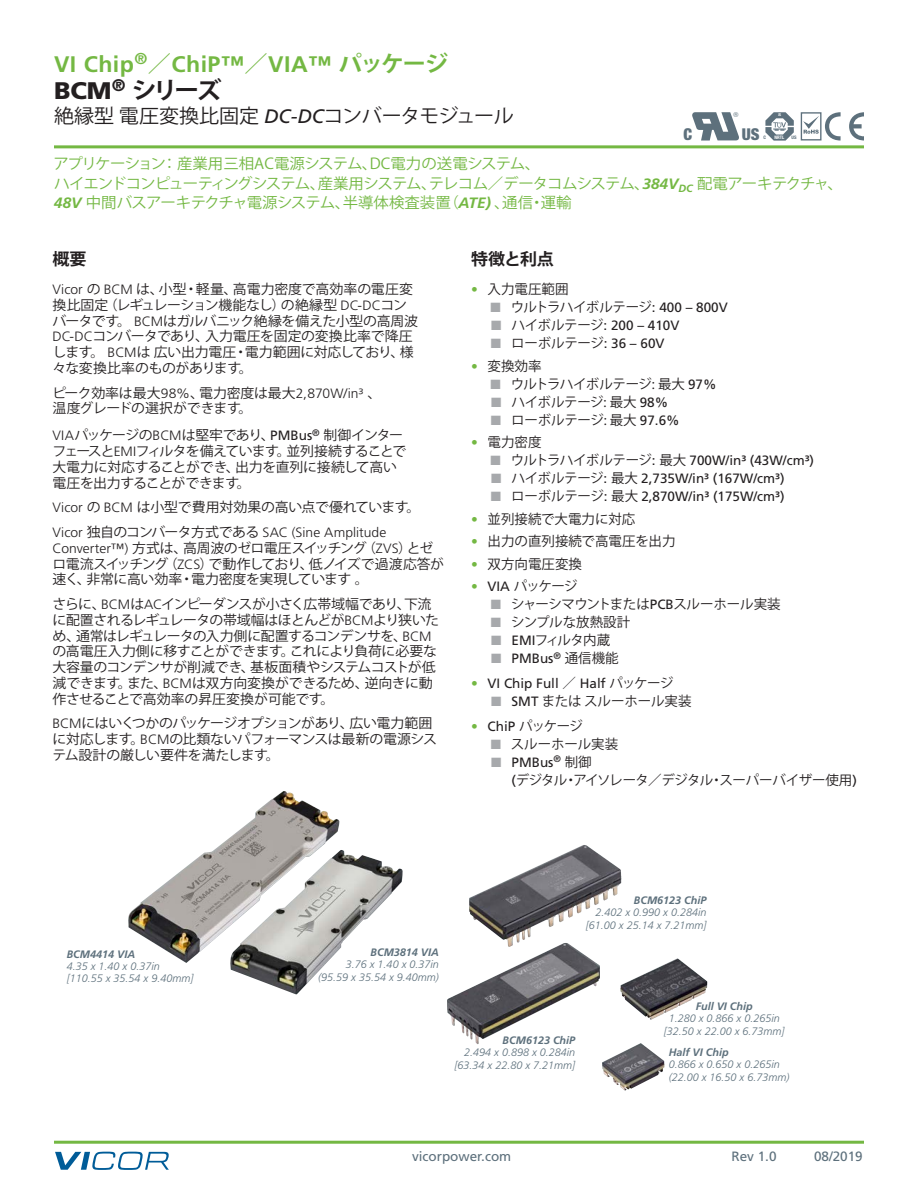
<style>
.page{position:relative;width:918px;height:1188px;background:#fff}
.page>*{position:absolute;margin:0;border:0;box-sizing:border-box;transform-origin:0 0}
.t1{font:700 24px "Koz Go Pr 6 N";color:#231f20}
.t2{font:700 22.5px "Frutiger LT Pro";letter-spacing:.02em;color:#74b843}
.t3{font:19.5px "Koz Go Pr 6 N";letter-spacing:-.01em;color:#231f20}
.t4{font:700 16.5px "Koz Go Pr 6 N";letter-spacing:-.01em;color:#231f20}
.t5{font:900 condensed 16.35px "Helvetica Neue";color:#5d707c}
.t6{font:15px/19.5px "Koz Go Pr 6 N";letter-spacing:-.05em;color:#74b843}
.t7{font:13.5px/15.8px "Koz Go Pr 6 N";letter-spacing:-.025em;color:#231f20}
.t8{font:13.5px "Frutiger LT Pro";color:#231f20}
.t9{font:13.5px "Koz Go Pr 6 N";color:#231f20}
.t10{font:13.5px "Koz Go Pr 6 N";letter-spacing:-.05em;color:#231f20}
.t11{font:300 13.5px "Frutiger LT Pro";letter-spacing:.005em;color:#231f20}
.t12{font:13.5px "Frutiger LT Pro";color:#5d707c}
.t13{font:italic 300 10.8px/12.9px "Frutiger LT Pro";color:#5d707c;text-align:right}
.t14{font:italic 700 10.8px "Frutiger LT Pro";color:#5d707c}
.t15{font:6.75px "Helvetica";color:#5d707c}
.t16{font:700 condensed 4.8px "Helvetica Neue";color:#fff}
.t17{font:700 condensed 4.8px "Helvetica Neue";color:#5d707c}
.t18{font:700 3.75px "Arial";color:#fff;scale:1.24 1}
.s1{font-family:"Koz Min Pr 6 N";font-weight:400}
.s2{font-family:"Koz Go Pr 6 N"}
.s3{font-family:"Frutiger LT Pro";font-weight:900}
.s4{font-family:"Frutiger LT Pro";font-style:italic}
.s5{font-family:"Frutiger LT Pro";font-weight:700;font-style:italic}
.s6{font-family:"Frutiger LT Pro";font-weight:300}
.s7{font-family:"Frutiger LT Pro"}
.s8{font-family:"Koz Go Pr 6 N";font-weight:400}
.s9{font-family:"Frutiger LT Pro";color:#74b843}
.s10{color:#a7a9ac}
.s11{color:#74b843}
.s12{font-family:"Koz Min Pr 6 N"}
</style>
<div class="page">
<hr style="left:54px;top:1141px;width:810px;height:3px;background:#74b843">
<svg style="left:55px;top:1152px;width:114px;height:18px"></svg>
<img style="left:128px;top:791px;width:211px;height:172px">
<hr style="left:54px;top:145px;width:810px;height:3px;background:#74b843">
<svg style="left:825px;top:112px;width:16px;height:29px"></svg>
<svg style="left:849px;top:112px;width:15px;height:29px"></svg>
<svg style="left:765px;top:112px;width:29px;height:29px"></svg>
<div style="left:801px;top:112px;width:21px;height:29px;border:1px solid #5d707c"></div>
<svg style="left:803px;top:116px;width:16px;height:18px"></svg>
<svg style="left:692px;top:112px;width:47px;height:29px"></svg>
<img style="left:602px;top:1043px;width:62px;height:48px">
<img style="left:447px;top:947px;width:153px;height:97px">
<img style="left:620px;top:958px;width:87px;height:62px">
<img style="left:230px;top:850px;width:173px;height:144px">
<img style="left:469px;top:845px;width:152px;height:102px">
<h2 class="t2" style="left:54px;top:51px;width:396px">VI Chip<sup>®</sup><span class="s1">／</span>ChiP™<span class="s1">／</span>VIA™ <span class="s2">パッケージ</span></h2>
<h1 class="t1" style="left:54px;top:76px;width:169px"><span class="s3">BCM</span><sup>®</sup> シリーズ</h1>
<h3 class="t3" style="left:54px;top:105px;width:462px">絶縁型 電圧変換比固定 <span class="s4">DC-DC</span>コンバータモジュール</h3>
<p class="t6" style="left:53px;top:154px;width:791px">アプリケーション： 産業用三相AC電源システム、DC電力の送電システム、<br>ハイエンドコンピューティングシステム、産業用システム、テレコム／データコムシステム、<span class="s5">384V</span><sub>DC</sub> 配電アーキテクチャ、<br><span class="s5">48V</span> 中間バスアーキテクチャ電源システム、半導体検査装置（<span class="s5">ATE)</span> 、通信・運輸</p>
<p class="t15" style="left:734px;top:110px;width:6px">®</p>
<p class="t18" style="left:778px;top:113px;width:4px">S</p>
<p class="t5" style="left:684px;top:121px;width:10px">C</p>
<p class="t5" style="left:742px;top:121px;width:19px">US</p>
<p class="t17" style="left:763px;top:133px;width:4px">C</p>
<p class="t17" style="left:791px;top:133px;width:7px">US</p>
<p class="t16" style="left:774px;top:133px;width:11px">NRTL</p>
<p class="t4" style="left:53px;top:250px;width:36px">概要</p>
<p class="t7" style="left:52px;top:282px;width:367px"><span class="s6">Vicor</span> の <span class="s6">BCM</span> は、小型・軽量、高電力密度で高効率の電圧変換比固定（レギュレーション機能なし）の絶縁型 <span class="s6">DC-DC</span>コンバータです。 <span class="s6">BCM</span>はガルバニック絶縁を備えた小型の高周波<br><span class="s6">DC-DC</span>コンバータであり、入力電圧を固定の変換比率で降圧します。 <span class="s6">BCM</span>は 広い出力電圧・電力範囲に対応しており、様々な変換比率のものがあります。</p>
<p class="t7" style="left:52px;top:385px;width:330px">ピーク効率は最大<span class="s6">98%</span>、電力密度は最大<span class="s6">2,870W/in³</span> 、温度グレードの選択ができます。</p>
<p class="t7" style="left:52px;top:428px;width:356px"><span class="s6">VIA</span>パッケージの<span class="s6">BCM</span>は堅牢であり、<span class="s7">PMBus</span><sup>®</sup> 制御インターフェースと<span class="s6">EMI</span>フィルタを備えています。並列接続することで大電力に対応することができ、出力を直列に接続して高い電圧を出力することができます。</p>
<p class="t7" style="left:53px;top:500px;width:369px"><span class="s6">Vicor</span> の <span class="s6">BCM</span> は小型で費用対効果の高い点で優れています。</p>
<p class="t11" style="left:53px;top:525px;width:335px">Vicor <span class="s8">独自のコンバータ方式である</span> SAC (Sine Amplitude</p>
<p class="t7" style="left:53px;top:540px;width:393px"><span class="s6">Converter™)</span> 方式は、高周波のゼロ電圧スイッチング（<span class="s6">ZVS</span>）とゼロ電流スイッチング（<span class="s6">ZCS</span>）で動作しており、低ノイズで過渡応答が速く、非常に高い効率・電力密度を実現しています 。</p>
<p class="t7" style="left:53px;top:597px;width:388px">さらに、<span class="s6">BCM</span>は<span class="s6">AC</span>インピーダンスが小さく広帯域幅であり、下流に配置されるレギュレータの帯域幅はほとんどが<span class="s6">BCM</span>より狭いため、通常はレギュレータの入力側に配置するコンデンサを、<span class="s6">BCM</span>の高電圧入力側に移すことができます。これにより負荷に必要な大容量のコンデンサが削減でき、基板面積やシステムコストが低減できます。また、<span class="s6">BCM</span>は双方向変換ができるため、逆向きに動作させることで高効率の昇圧変換が可能です。</p>
<p class="t7" style="left:53px;top:716px;width:386px"><span class="s6">BCM</span>にはいくつかのパッケージオプションがあり、広い電力範囲に対応します。<span class="s6">BCM</span>の比類ないパフォーマンスは最新の電源システム設計の厳しい要件を満たします。</p>
<p class="t4" style="left:471px;top:250px;width:84px">特徴と利点</p>
<p class="t7" style="left:471px;top:282px;width:99px"><span class="s9">•</span> 入力電圧範囲</p>
<p class="t10" style="left:491px;top:300px;width:239px"><span class="s10">■</span> ウルトラハイボルテージ<span class="s7">: 400 – 800V</span></p>
<p class="t8" style="left:491px;top:317px;width:190px"><span class="s10">■</span> <span class="s2">ハイボルテージ</span>: 200 – 410V</p>
<p class="t7" style="left:491px;top:336px;width:175px"><span class="s10">■</span> ローボルテージ<span class="s7">: 36 – 60V</span></p>
<p class="t7" style="left:471px;top:358px;width:72px"><span class="s9">•</span> 変換効率</p>
<p class="t10" style="left:491px;top:376px;width:228px"><span class="s10">■</span> ウルトラハイボルテージ: 最大 <span class="s7">97%</span></p>
<p class="t7" style="left:491px;top:394px;width:179px"><span class="s10">■</span> ハイボルテージ: 最大 <span class="s7">98%</span></p>
<p class="t7" style="left:491px;top:412px;width:190px"><span class="s10">■</span> ローボルテージ: 最大 <span class="s7">97.6%</span></p>
<p class="t7" style="left:471px;top:435px;width:72px"><span class="s9">•</span> 電力密度</p>
<p class="t8" style="left:491px;top:452px;width:325px"><span class="s10">■</span> <span class="s2">ウルトラハイボルテージ</span>: <span class="s2">最大</span> 700W/in³ (43W/cm³)</p>
<p class="t8" style="left:491px;top:470px;width:295px"><span class="s10">■</span> <span class="s2">ハイボルテージ</span>: <span class="s2">最大</span> 2,735W/in³ (167W/cm³)</p>
<p class="t8" style="left:491px;top:488px;width:295px"><span class="s10">■</span> <span class="s2">ローボルテージ</span>: <span class="s2">最大</span> 2,870W/in³ (175W/cm³)</p>
<p class="t9" style="left:471px;top:511px;width:166px"><span class="s9">•</span> 並列接続で大電力に対応</p>
<p class="t9" style="left:471px;top:534px;width:206px"><span class="s9">•</span> 出力の直列接続で高電圧を出力</p>
<p class="t9" style="left:471px;top:556px;width:112px"><span class="s9">•</span> 双方向電圧変換</p>
<p class="t7" style="left:471px;top:579px;width:108px"><span class="s9">•</span> <span class="s7">VIA</span> パッケージ</p>
<p class="t7" style="left:491px;top:597px;width:291px"><span class="s10">■</span> シャーシマウントまたは<span class="s7">PCB</span>スルーホール実装</p>
<p class="t9" style="left:491px;top:615px;width:141px"><span class="s10">■</span> シンプルな放熱設計</p>
<p class="t7" style="left:491px;top:633px;width:120px"><span class="s10">■</span> <span class="s7">EMI</span>フィルタ内蔵</p>
<p class="t8" style="left:491px;top:650px;width:129px"><span class="s10">■</span> PMBus<sup>®</sup> <span class="s2">通信機能</span></p>
<p class="t8" style="left:471px;top:675px;width:204px"><span class="s11">•</span> VI Chip Full <span class="s12">／</span> Half <span class="s2">パッケージ</span></p>
<p class="t7" style="left:491px;top:693px;width:202px"><span class="s10">■</span> <span class="s7">SMT</span> または スルーホール実装</p>
<p class="t7" style="left:471px;top:718px;width:114px"><span class="s9">•</span> <span class="s7">ChiP</span> パッケージ</p>
<p class="t7" style="left:491px;top:736px;width:129px"><span class="s10">■</span> スルーホール実装</p>
<p class="t8" style="left:491px;top:754px;width:102px"><span class="s10">■</span> PMBus<sup>®</sup> <span class="s2">制御</span></p>
<p class="t7" style="left:512px;top:772px;width:347px"><span class="s7">(</span>デジタル・アイソレータ／デジタル・スーパーバイザー使用<span class="s7">)</span></p>
<p class="t14" style="left:67px;top:948px;width:70px">BCM4414 VIA</p>
<p class="t13" style="left:67px;top:960px;width:128px;line-height:12px;text-align:left">4.35 x 1.40 x 0.37in [110.55 x 35.54 x 9.40mm]</p>
<p class="t14" style="left:370px;top:945px;width:70px">BCM3814 VIA</p>
<p class="t13" style="left:318px;top:957px;width:122px">3.76 x 1.40 x 0.37in (95.59 x 35.54 x 9.40mm)</p>
<p class="t14" style="left:634px;top:894px;width:74px">BCM6123 ChiP</p>
<p class="t13" style="left:586px;top:906px;width:122px">2.402 x 0.990 x 0.284in [61.00 x 25.14 x 7.21mm]</p>
<p class="t14" style="left:503px;top:1034px;width:74px">BCM6123 ChiP</p>
<p class="t13" style="left:455px;top:1046px;width:122px">2.494 x 0.898 x 0.284in [63.34 x 22.80 x 7.21mm]</p>
<p class="t14" style="left:696px;top:1000px;width:59px">Full VI Chip</p>
<p class="t13" style="left:664px;top:1012px;width:122px;text-align:center">1.280 x 0.866 x 0.265in [32.50 x 22.00 x 6.73mm]</p>
<p class="t14" style="left:669px;top:1046px;width:61px">Half VI Chip</p>
<p class="t13" style="left:669px;top:1058px;width:122px;text-align:left">0.866 x 0.650 x 0.265in (22.00 x 16.50 x 6.73mm)</p>
<p class="t12" style="left:412px;top:1149px;width:101px">vicorpower.com</p>
<p class="t12" style="left:732px;top:1149px;width:47px">Rev 1.0</p>
<p class="t12" style="left:814px;top:1149px;width:50px">08/2019</p>
</div>
